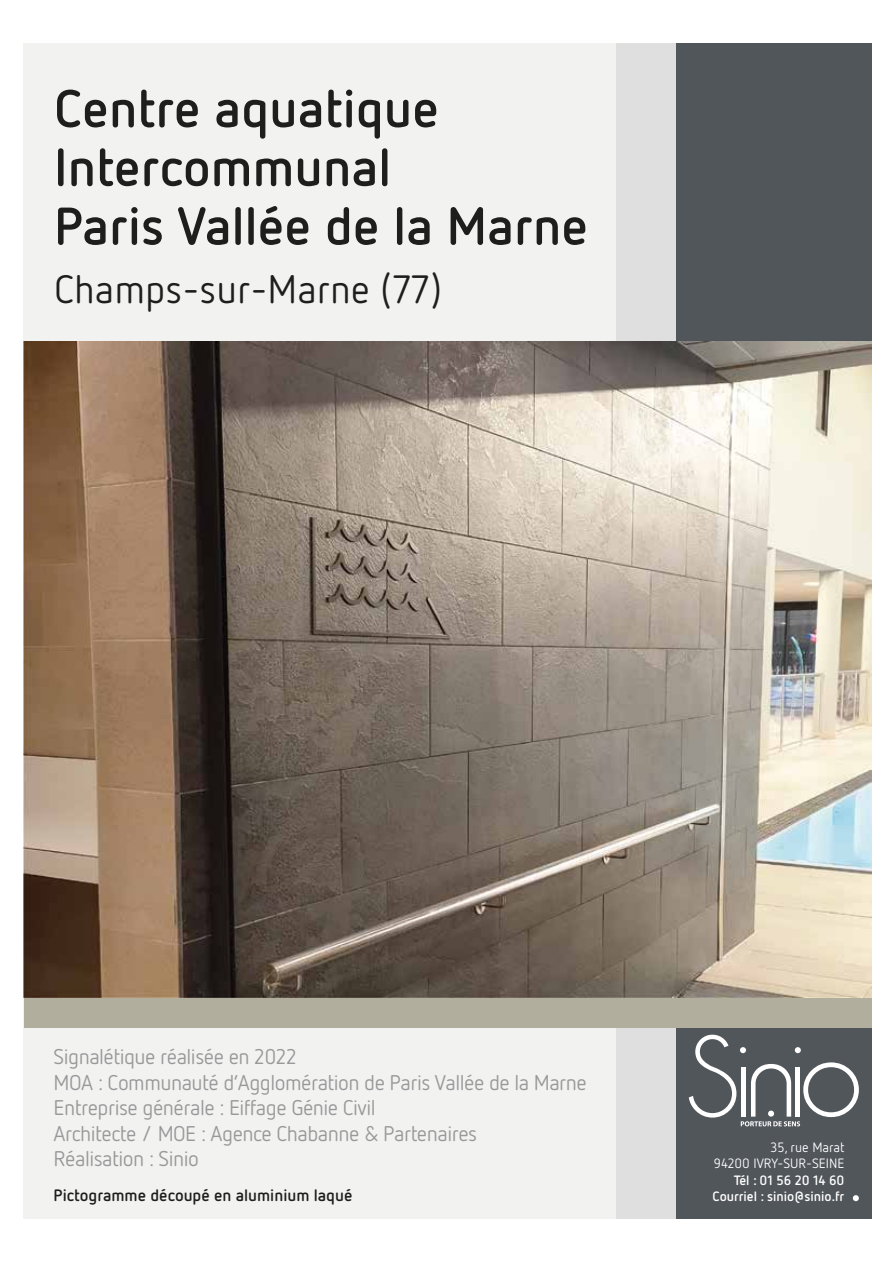
<style>
.page{position:relative;width:893px;height:1263px;background:#fff}
.page>*{position:absolute;margin:0;border:0;box-sizing:border-box;transform-origin:0 0}
.t1{font:700 52.65px/58.8px "Netto OT";color:#1e1e1c}
.t2{font:39.45px "Netto OT";color:#1e1e1c}
.t3{font:21.3px/25.5px "Netto OT";letter-spacing:-.025em;color:#98989a}
.t4{font:700 16.5px "Netto OT";color:#1e1e1c}
.t5{font:700 13.5px/16.2px "Netto OT";color:#fff;text-align:right}
.t6{font:13.5px/16.2px "Netto OT";color:#fff;text-align:right}
</style>
<div class="page">
<div style="left:24px;top:43px;width:652px;height:1175px;background:linear-gradient(to right,#f4f4f3,#ebebeb)"></div>
<div style="left:676px;top:43px;width:196px;height:1175px;background:#51565b"></div>
<svg style="left:689px;top:1035px;width:170px;height:91px"></svg>
<svg style="left:853px;top:1195px;width:6px;height:6px"></svg>
<div style="left:24px;top:998px;width:848px;height:30px;background:#b1ae9e"></div>
<img style="left:24px;top:342px;width:847px;height:656px">
<h1 class="t1" style="left:54px;top:78px;width:536px">Centre aquatique<br>Intercommunal<br>Paris Vallée de la Marne</h1>
<h2 class="t2" style="left:54px;top:265px;width:390px">Champs-sur-Marne (77)</h2>
<p class="t3" style="left:54px;top:1043px;width:535px">Signalétique réalisée en 2022<br>MOA : Communauté d’Agglomération de Paris Vallée de la Marne Entreprise générale : Eiffage Génie Civil<br>Architecte / MOE : Agence Chabanne &amp; Partenaires<br>Réalisation : Sinio</p>
<p class="t4" style="left:54px;top:1185px;width:300px">Pictogramme découpé en aluminium laqué</p>
<p class="t6" style="left:714px;top:1139px;width:132px">35, rue Marat<br>94200 IVRY-SUR-SEINE</p>
<p class="t5" style="left:712px;top:1171px;width:133px">Tél : 01 56 20 14 60<br>Courriel : sinio@sinio.fr</p>
</div>
